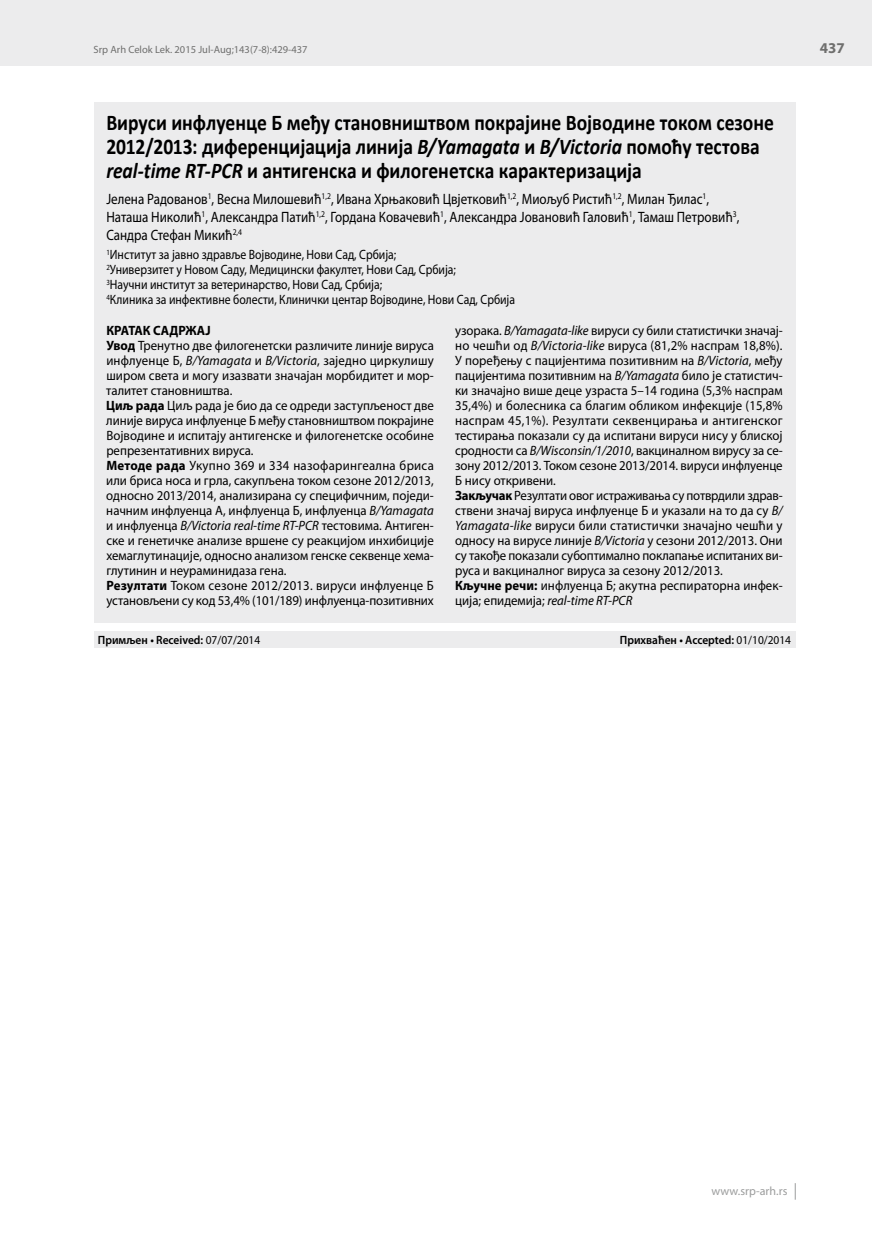
<style>
.page{position:relative;width:872px;height:1234px;background:#fff}
.page>*{position:absolute;margin:0;border:0;box-sizing:border-box;transform-origin:0 0}
.t1{font:700 22.5px/24px "Calibri";color:#000;scale:.87 1}
.t2{font:15px/18px "Myriad Pro";color:#000;scale:.87 1}
.t3{font:700 15px "Myriad Pro";color:#6f6f6e}
.t4{font:13.5px/15px "Myriad Pro";color:#000;scale:.95 1}
.t5{font:13.5px/15px "Myriad Pro";color:#000;scale:.87 1}
.t6{font:600 12px "Myriad Pro";color:#000;scale:.95 1}
.t7{font:12px "Myriad Pro";letter-spacing:.005em;color:#9c9d9d}
.t8{font:10.5px "Myriad Pro";color:#6f6f6e}
.s1{font-style:italic}
.s2{font-weight:700}
.s3{font-weight:400}
</style>
<div class="page">
<div style="left:0;top:0;width:872px;height:66px;background:#ececed"></div>
<svg style="left:795px;top:1183px;width:1px;height:16px"></svg>
<div style="left:94px;top:102px;width:701px;height:520px;background:#ececed"></div>
<div style="left:94px;top:631px;width:701px;height:16px;background:#ececed"></div>
<p class="t8" style="left:94px;top:44px;width:216px">Srp Arh Celok Lek. 2015 Jul-Aug;143(7-8):429-437</p>
<p class="t3" style="left:820px;top:40px;width:26px">437</p>
<h1 class="t1" style="left:106px;top:109px;width:769px">Вируси инфлуенце Б међу становништвом покрајине Војводине током сезоне<br>2012/2013: диференцијација линија <span class="s1">B/Yamagata</span> и <span class="s1">B/Victoria</span> помоћу тестова <span class="s1">real-time RT-PCR</span> и антигенска и филогенетска карактеризација</h1>
<p class="t2" style="left:106px;top:190px;width:729px">Јелена Радованов<sup>1</sup>, Весна Милошевић<sup>1,2</sup>, Ивана Хрњаковић Цвјетковић<sup>1,2</sup>, Миољуб Ристић<sup>1,2</sup>, Милан Ђилас<sup>1</sup>,<br>Наташа Николић<sup>1</sup>, Александра Патић<sup>1,2</sup>, Гордана Ковачевић<sup>1</sup>, Александра Јовановић Галовић<sup>1</sup>, Тамаш Петровић<sup>3</sup>,<br>Сандра Стефан Микић<sup>2,4</sup></p>
<p class="t5" style="left:106px;top:247px;width:471px"><sup>1</sup>Институт за јавно здравље Војводине, Нови Сад, Србија;<br><sup>2</sup>Универзитет у Новом Саду, Медицински факултет, Нови Сад, Србија;<br><sup>3</sup>Научни институт за ветеринарство, Нови Сад, Србија;<br><sup>4</sup>Клиника за инфективне болести, Клинички центар Војводине, Нови Сад, Србија</p>
<p class="t4" style="left:106px;top:323px;width:346px"><span class="s2">КРАТАК САДРЖАЈ<br>Увод</span> Тренутно две филогенетски различите линије вируса инфлуенце Б, <span class="s1">B/Yamagata</span> и <span class="s1">B/Victoria</span>, заједно циркулишу широм света и могу изазвати значајан морбидитет и мор&shy;талитет становништва.<br><span class="s2">Циљ рада</span> Циљ рада је био да се одреди заступљеност две линије вируса инфлуенце Б међу становништвом покрајине Војводине и испитају антигенске и филогенетске особине репрезентативних вируса.<br><span class="s2">Методе рада</span> Укупно 369 и 334 назофарингеална бриса или бриса носа и грла, сакупљена током сезоне 2012/2013, односно 2013/2014, анализирана су специфичним, поједи&shy;начним инфлуенца А, инфлуенца Б, инфлуенца <span class="s1">B/Yamagata </span>и инфлуенца <span class="s1">B/Victoria real-time RT-PCR</span> тестовима. Антиген&shy;ске и генетичке анализе вршене су реакцијом инхибиције хемаглутинације, односно анализом генске секвенце хема&shy;глутинин и неураминидаза гена.<br><span class="s2">Резултати</span> Током сезоне 2012/2013. вируси инфлуенце Б установљени су код 53,4% (101/189) инфлуенца-позитивних</p>
<p class="t4" style="left:455px;top:323px;width:346px">узорака. <span class="s1">B/Yamagata-like</span> вируси су били статистички значај&shy;но чешћи од <span class="s1">B/Victoria-like</span> вируса (81,2% наспрам 18,8%).<br>У поређењу с пацијентима позитивним на <span class="s1">B/Victoria</span>, међу пацијентима позитивним на <span class="s1">B/Yamagata</span> било је статистич&shy;ки значајно више деце узраста 5–14 година (5,3% наспрам 35,4%) и болесника са благим обликом инфекције (15,8% наспрам 45,1%). Резултати секвенцирања и антигенског тестирања показали су да испитани вируси нису у блиској сродности са <span class="s1">B/Wisconsin/1/2010</span>, вакциналном вирусу за се&shy;зону 2012/2013. Током сезоне 2013/2014. вируси инфлуенце Б нису откривени.<br><span class="s2">Закључак</span> Резултати овог истраживања су потврдили здрав&shy;ствени значај вируса инфлуенце Б и указали на то да су <span class="s1">B/ Yamagata-like</span> вируси били статистички значајно чешћи у односу на вирусе линије <span class="s1">B/Victoria</span> у сезони 2012/2013. Они су такође показали субоптимално поклапање испитаних ви&shy;руса и вакциналног вируса за сезону 2012/2013.<br><span class="s2">Кључне речи:</span> инфлуенца Б; акутна респираторна инфек&shy;ција; епидемија; <span class="s1">real-time RT-PCR</span></p>
<p class="t6" style="left:98px;top:633px;width:173px">Примљен • Received: <span class="s3">07/07/2014</span></p>
<p class="t6" style="left:620px;top:633px;width:182px">Прихваћен • Accepted: <span class="s3">01/10/2014</span></p>
<p class="t7" style="left:711px;top:1184px;width:77px">www.srp-arh.rs</p>
</div>
